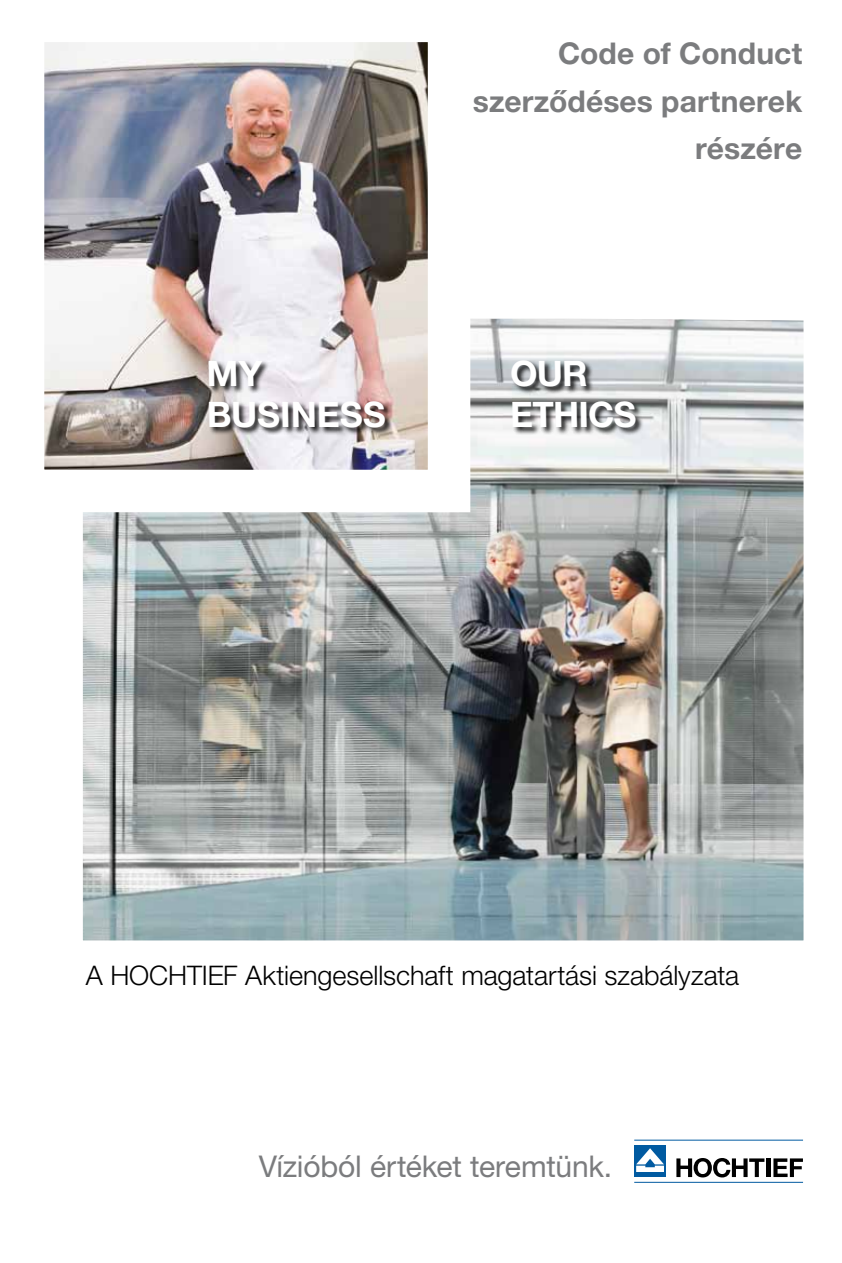
<style>
.page{position:relative;width:842px;height:1263px;background:#fff}
.page>*{position:absolute;margin:0;border:0;box-sizing:border-box;transform-origin:0 0}
.t1{font:700 35.1px/40.7px "Helvetica Neue LT Pro";color:#fff}
.t2{font:700 30px/47.5px "Helvetica Neue LT Pro";color:#7b7c7e;text-align:right}
.t3{font:30px "Helvetica Neue LT Pro";letter-spacing:-.005em;color:#7b7c7e}
.t4{font:300 27px "Helvetica Neue LT Pro";letter-spacing:-.005em;color:#000}
</style>
<div class="page">
<hr style="left:634px;top:1140px;width:169px;height:1px;background:#005aa1">
<hr style="left:634px;top:1182px;width:169px;height:1px;background:#005aa1">
<div style="left:634px;top:1145px;width:32px;height:32px;background:#005aa1"></div>
<svg style="left:636px;top:1148px;width:28px;height:24px"></svg>
<hr style="left:766px;top:1158px;width:4px;height:19px;background:#000">
<svg style="left:773px;top:1158px;width:30px;height:19px"></svg>
<svg style="left:676px;top:1158px;width:88px;height:19px"></svg>
<img style="left:82px;top:318px;width:722px;height:623px">
<img style="left:44px;top:42px;width:448px;height:491px">
<div style="left:209px;top:361px;width:185px;height:75px;background:#000;opacity:.85"></div>
<div style="left:512px;top:360px;width:133px;height:76px;background:#000;opacity:.85"></div>
<p class="t2" style="left:473px;top:29px;width:331px">Code of Conduct szerződéses partnerek részére</p>
<p class="t1" style="left:207px;top:352px;width:181px">My<br>Business</p>
<p class="t1" style="left:510px;top:352px;width:128px">our ethics</p>
<p class="t4" style="left:86px;top:959px;width:655px">A HOCHTIEF Aktiengesellschaft magatartási szabályzata</p>
<p class="t3" style="left:259px;top:1148px;width:355px">Vízióból értéket teremtünk.</p>
</div>
